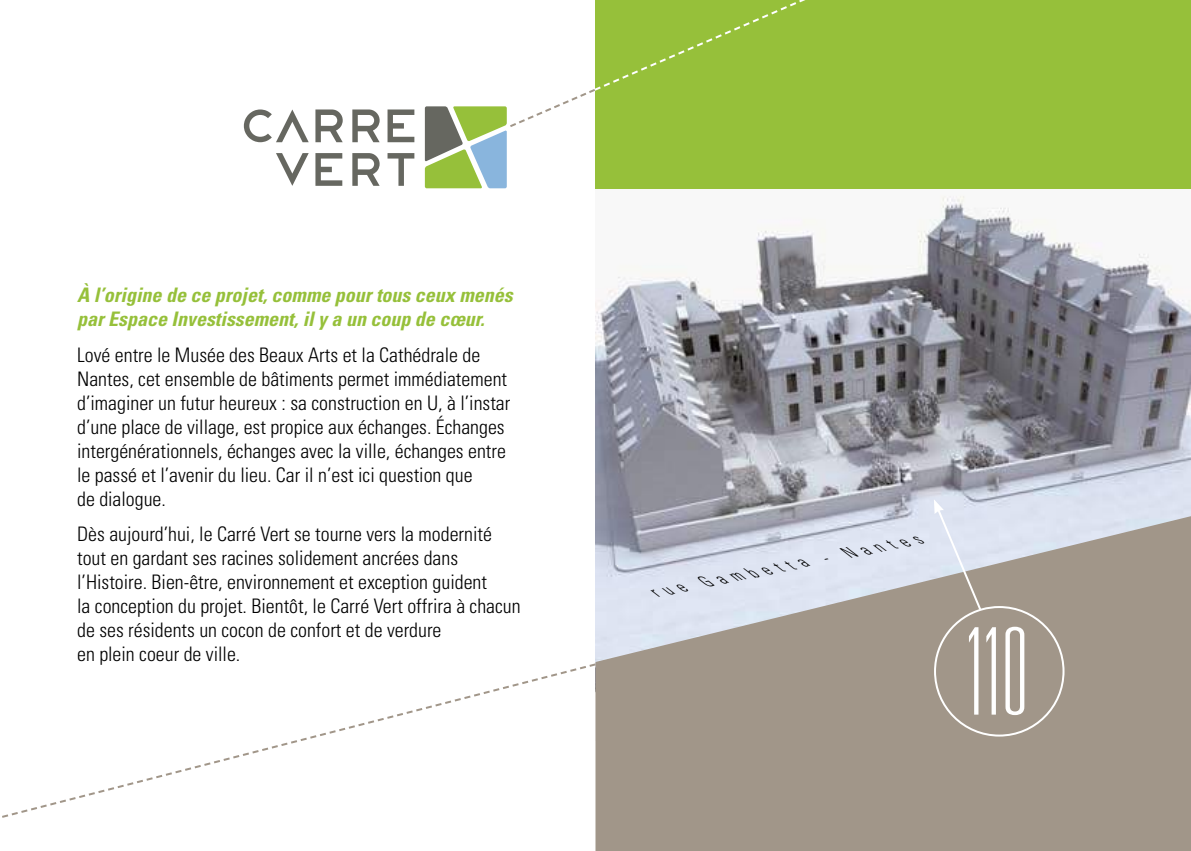
<style>
.page{position:relative;width:1191px;height:851px;background:#fff}
.page>*{position:absolute;margin:0;border:0;box-sizing:border-box;transform-origin:0 0}
.t1{font:100 ultra-condensed 121px "Univers";color:#fff}
.t2{font:300 condensed 20px/24px "Univers";color:#000}
.t3{font:italic 700 condensed 20px/24px "Univers";color:#96c03a}
.t4{font:italic 300 condensed 16px "Univers";color:#000}
</style>
<div class="page">
<img style="left:595px;top:196px;width:596px;height:320px">
<div style="left:595px;top:0;width:596px;height:189px;background:#96c03a"></div>
<svg style="left:595px;top:516px;width:596px;height:334px;background:#aba49d"></svg>
<svg style="left:315px;top:109px;width:28px;height:33px"></svg>
<svg style="left:352px;top:109px;width:27px;height:33px"></svg>
<svg style="left:387px;top:109px;width:27px;height:33px"></svg>
<svg style="left:315px;top:153px;width:27px;height:33px"></svg>
<svg style="left:352px;top:153px;width:27px;height:33px"></svg>
<svg style="left:387px;top:153px;width:27px;height:33px"></svg>
<svg style="left:276px;top:153px;width:33px;height:33px"></svg>
<svg style="left:244px;top:109px;width:65px;height:33px"></svg>
<svg style="left:933px;top:499px;width:132px;height:238px;background:#b4aea8"></svg>
<svg style="left:2px;top:661px;width:596px;height:163px"></svg>
<svg style="left:425px;top:0;width:380px;height:188px"></svg>
<p class="t3" style="left:77px;top:283px;width:437px">À l’origine de ce projet, comme pour tous ceux menés par Espace Investissement, il y a un coup de cœur.</p>
<p class="t2" style="left:77px;top:343px;width:435px">Lové entre le Musée des Beaux Arts et la Cathédrale de Nantes, cet ensemble de bâtiments permet immédiatement d’imaginer un futur heureux : sa construction en U, à l’instar d’une place de village, est propice aux échanges. Échanges intergénérationnels, échanges avec la ville, échanges entre le passé et l’avenir du lieu. Car il n’est ici question que<br>de dialogue.</p>
<p class="t2" style="left:77px;top:522px;width:445px">Dès aujourd’hui, le Carré Vert se tourne vers la modernité tout en gardant ses racines solidement ancrées dans l’Histoire. Bien-être, environnement et exception guident<br>la conception du projet. Bientôt, le Carré Vert offrira à chacun de ses résidents un cocon de confort et de verdure<br>en plein coeur de ville.</p>
<p class="t4" style="left:655px;top:581px;width:275px;rotate:-11deg">rue Gambetta - Nantes</p>
<h1 class="t1" style="left:961px;top:610px;width:68px">110</h1>
</div>
